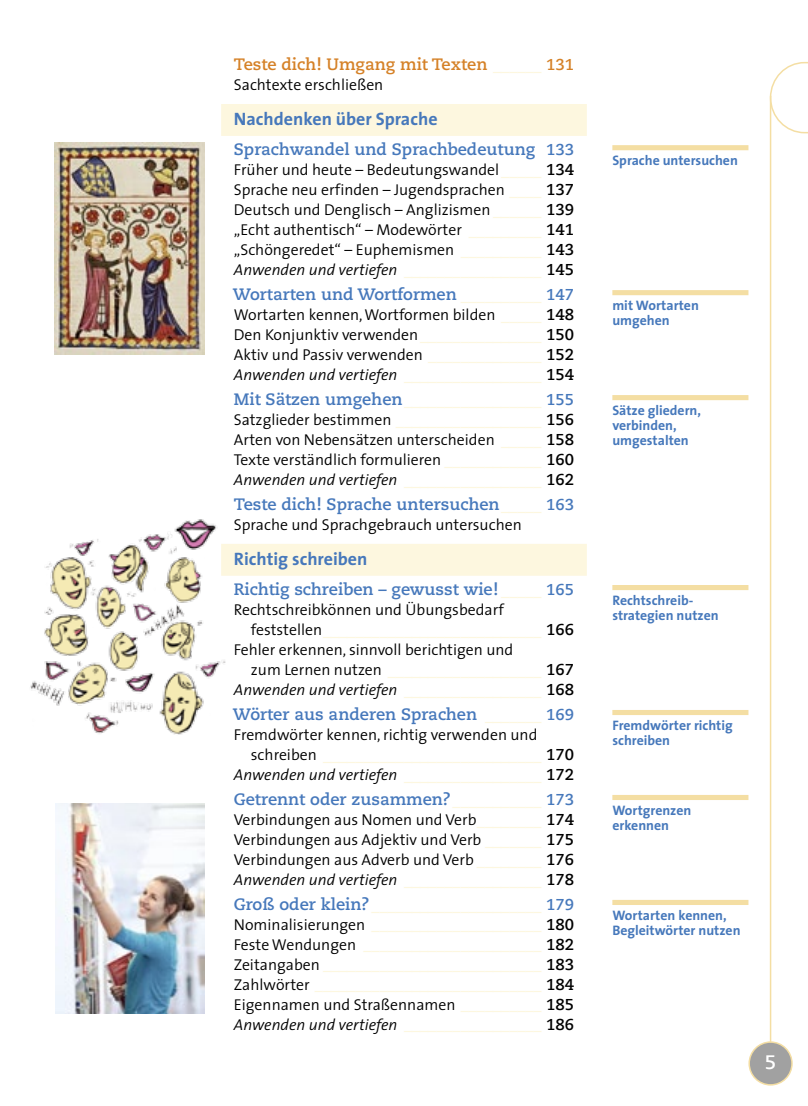
<style>
.page{position:relative;width:808px;height:1106px;background:#fff}
.page>*{position:absolute;margin:0;border:0;box-sizing:border-box;transform-origin:0 0}
.t1{font:700 19.5px "Caecilia LT Std";color:#fff}
._61_2_Inhalt_Stufe_1{font:18px "The Sans CV Bold";color:#4678bb}
._62_2_Inhalt_Stufe_2{font:700 16.5px "Caecilia LT Std";color:#4678bb}
._62_1_Inhalt_Stufe_2{font:700 16.5px "Caecilia LT Std";color:#d58127}
._63_Inhalt_Stufe_3{font:16.2px "The Sans CV";color:#fdf7df}
._62_2_Inhalt_Stufe_2-2{font:16.2px "The Sans CV";color:#fdf7df}
._63_Inhalt_Stufe_3-2{font:300 15.75px "The Sans CV Semi";color:#000}
._64_Inhalt_Stufe_4{font:italic 300 15.75px "The Sans CV Semi";color:#000}
.t2{font:13.8px/15px "The Sans CV Bold";color:#4678bb}
.s1{font-family:"The Sans CV";font-weight:400;font-size:16.2px;color:#fdf7df}
.s2{font-size:15.75px}
.s3{font-family:"Caecilia LT Std";font-weight:700}
.s4{font-family:"The Sans CV";font-weight:400;font-style:normal;font-size:16.2px;color:#fdf7df}
.s5{font-family:"Caecilia LT Std";font-weight:700;font-style:normal}
.s6{font-family:"Caecilia LT Std";font-weight:700;font-size:16.5px;color:#4678bb}
</style>
<div class="page">
<hr style="left:770px;top:96px;width:1px;height:951px;background:#f4dea3">
<svg style="left:769px;top:61px;width:39px;height:73px"></svg>
<div style="left:749px;top:1042px;width:43px;height:42px;background:#a1a1a1;border-radius:50%"></div>
<div style="left:748px;top:1041px;width:45px;height:44px;border:2px solid #f4dea3;border-radius:50%"></div>
<div style="left:221px;top:104px;width:366px;height:32px;background:#fdf7df"></div>
<div style="left:221px;top:544px;width:366px;height:32px;background:#fdf7df"></div>
<div style="left:612px;top:145px;width:136px;height:5px;background:#f4dea3"></div>
<div style="left:612px;top:290px;width:136px;height:5px;background:#f4dea3"></div>
<div style="left:612px;top:395px;width:136px;height:5px;background:#f4dea3"></div>
<div style="left:612px;top:585px;width:136px;height:5px;background:#f4dea3"></div>
<div style="left:612px;top:710px;width:136px;height:5px;background:#f4dea3"></div>
<div style="left:612px;top:795px;width:136px;height:5px;background:#f4dea3"></div>
<div style="left:612px;top:900px;width:136px;height:5px;background:#f4dea3"></div>
<img style="left:55px;top:143px;width:149px;height:211px">
<img style="left:30px;top:519px;width:195px;height:216px">
<img style="left:55px;top:804px;width:149px;height:209px">
<p class="_62_1_Inhalt_Stufe_2" style="left:234px;top:55px;width:342px">Teste dich! Umgang mit Texten <span class="s1">______</span> <span class="s2">131</span></p>
<p class="_63_Inhalt_Stufe_3-2" style="left:234px;top:72px;width:151px">Sachtexte erschließen</p>
<p class="_61_2_Inhalt_Stufe_1" style="left:234px;top:104px;width:205px">Nachdenken über Sprache</p>
<p class="_62_2_Inhalt_Stufe_2" style="left:234px;top:140px;width:342px">Sprachwandel und Sprachbedeutung <span class="s2">133</span></p>
<p class="_63_Inhalt_Stufe_3-2" style="left:234px;top:157px;width:342px">Früher und heute – Bedeutungswandel<span class="s1">_____</span> <span class="s3">134</span></p>
<p class="_63_Inhalt_Stufe_3-2" style="left:234px;top:177px;width:342px">Sprache neu erfinden – Jugendsprachen <span class="s1">____</span> <span class="s3">137</span></p>
<p class="_63_Inhalt_Stufe_3-2" style="left:234px;top:197px;width:342px">Deutsch und Denglisch – Anglizismen <span class="s1">______</span> <span class="s3">139</span></p>
<p class="_63_Inhalt_Stufe_3-2" style="left:234px;top:217px;width:342px">„Echt authentisch“ – Modewörter <span class="s1">_________</span> <span class="s3">141</span></p>
<p class="_63_Inhalt_Stufe_3-2" style="left:234px;top:237px;width:342px">„Schöngeredet“ – Euphemismen <span class="s1">__________</span> <span class="s3">143</span></p>
<p class="_64_Inhalt_Stufe_4" style="left:234px;top:257px;width:342px">Anwenden und vertiefen <span class="s4">_________________</span> <span class="s5">145</span></p>
<p class="_62_2_Inhalt_Stufe_2" style="left:233px;top:285px;width:343px">Wortarten und Wortformen <span class="s1">__________</span> <span class="s2">147</span></p>
<p class="_63_Inhalt_Stufe_3-2" style="left:234px;top:302px;width:342px">Wortarten kennen, Wortformen bilden <span class="s1">_____</span> <span class="s3">148</span></p>
<p class="_63_Inhalt_Stufe_3-2" style="left:234px;top:322px;width:342px">Den Konjunktiv verwenden<span class="s1">_______________</span> <span class="s3">150</span></p>
<p class="_63_Inhalt_Stufe_3-2" style="left:234px;top:342px;width:342px">Aktiv und Passiv verwenden <span class="s1">______________</span> <span class="s3">152</span></p>
<p class="_64_Inhalt_Stufe_4" style="left:234px;top:362px;width:342px">Anwenden und vertiefen <span class="s4">_________________</span> <span class="s5">154</span></p>
<p class="_62_2_Inhalt_Stufe_2-2" style="left:234px;top:385px;width:342px"><span class="s6">Mit Sätzen umgehen</span>_________________ <sub>155</sub></p>
<p class="_63_Inhalt_Stufe_3-2" style="left:234px;top:407px;width:342px">Satzglieder bestimmen <span class="s1">__________________</span> <span class="s3">156</span></p>
<p class="_63_Inhalt_Stufe_3-2" style="left:234px;top:427px;width:342px">Arten von Nebensätzen unterscheiden <span class="s1">_____</span> <span class="s3">158</span></p>
<p class="_63_Inhalt_Stufe_3-2" style="left:234px;top:447px;width:342px">Texte verständlich formulieren <span class="s1">____________</span> <span class="s3">160</span></p>
<p class="_64_Inhalt_Stufe_4" style="left:234px;top:467px;width:342px">Anwenden und vertiefen <span class="s4">_________________</span> <span class="s5">162</span></p>
<p class="_62_2_Inhalt_Stufe_2" style="left:234px;top:494px;width:342px">Teste dich! Sprache untersuchen<span class="s1">_____</span> <span class="s2">163</span></p>
<p class="_63_Inhalt_Stufe_3-2" style="left:234px;top:512px;width:289px">Sprache und Sprachgebrauch untersuchen</p>
<p class="_61_2_Inhalt_Stufe_1" style="left:234px;top:544px;width:135px">Richtig schreiben</p>
<p class="_62_2_Inhalt_Stufe_2" style="left:234px;top:579px;width:342px">Richtig schreiben – gewusst wie! <span class="s1">_____</span> <span class="s2">165</span></p>
<p class="_63_Inhalt_Stufe_3-2" style="left:234px;top:596px;width:272px">Rechtschreibkönnen und Übungsbedarf</p>
<p class="_63_Inhalt_Stufe_3" style="left:251px;top:614px;width:325px"><sub>feststellen</sub>___________________________ <sub>166</sub></p>
<p class="_63_Inhalt_Stufe_3-2" style="left:234px;top:636px;width:281px">Fehler erkennen, sinnvoll berichtigen und</p>
<p class="_63_Inhalt_Stufe_3" style="left:251px;top:654px;width:325px"><sub>zum</sub> <sub>Lernen</sub> <sub>nutzen</sub> ___________________ <sub>167</sub></p>
<p class="_64_Inhalt_Stufe_4" style="left:234px;top:676px;width:342px">Anwenden und vertiefen <span class="s4">_________________</span> <span class="s5">168</span></p>
<p class="_62_2_Inhalt_Stufe_2" style="left:233px;top:704px;width:343px">Wörter aus anderen Sprachen <span class="s1">_______</span> <span class="s2">169</span></p>
<p class="_63_Inhalt_Stufe_3-2" style="left:234px;top:721px;width:305px">Fremdwörter kennen, richtig verwenden und</p>
<p class="_63_Inhalt_Stufe_3" style="left:251px;top:739px;width:325px"><sub>schreiben</sub> ___________________________ <sub>170</sub></p>
<p class="_64_Inhalt_Stufe_4" style="left:234px;top:761px;width:342px">Anwenden und vertiefen <span class="s4">_________________</span> <span class="s5">172</span></p>
<p class="_62_2_Inhalt_Stufe_2" style="left:234px;top:789px;width:342px">Getrennt oder zusammen?<span class="s1">___________</span> <span class="s2">173</span></p>
<p class="_63_Inhalt_Stufe_3-2" style="left:234px;top:806px;width:342px">Verbindungen aus Nomen und Verb<span class="s1">________</span> <span class="s3">174</span></p>
<p class="_63_Inhalt_Stufe_3-2" style="left:234px;top:826px;width:342px">Verbindungen aus Adjektiv und Verb <span class="s1">_______</span> <span class="s3">175</span></p>
<p class="_63_Inhalt_Stufe_3-2" style="left:234px;top:846px;width:342px">Verbindungen aus Adverb und Verb <span class="s1">________</span> <span class="s3">176</span></p>
<p class="_64_Inhalt_Stufe_4" style="left:234px;top:866px;width:342px">Anwenden und vertiefen <span class="s4">_________________</span> <span class="s5">178</span></p>
<p class="_62_2_Inhalt_Stufe_2-2" style="left:234px;top:889px;width:342px"><span class="s6">Groß oder klein?</span> _____________________ <sub>179</sub></p>
<p class="_63_Inhalt_Stufe_3" style="left:234px;top:909px;width:342px"><sub>Nominalisierungen</sub> _____________________ <sub>180</sub></p>
<p class="_63_Inhalt_Stufe_3" style="left:234px;top:929px;width:342px"><sub>Feste</sub> <sub>Wendungen</sub> ______________________ <sub>182</sub></p>
<p class="_63_Inhalt_Stufe_3" style="left:234px;top:949px;width:342px"><sub>Zeitangaben</sub> ___________________________ <sub>183</sub></p>
<p class="_63_Inhalt_Stufe_3" style="left:234px;top:969px;width:342px"><sub>Zahlwörter</sub> ____________________________ <sub>184</sub></p>
<p class="_63_Inhalt_Stufe_3-2" style="left:234px;top:991px;width:342px">Eigennamen und Straßennamen <span class="s1">__________</span> <span class="s3">185</span></p>
<p class="_64_Inhalt_Stufe_4" style="left:234px;top:1011px;width:342px">Anwenden und vertiefen <span class="s4">_________________</span> <span class="s5">186</span></p>
<p class="t2" style="left:612px;top:153px;width:127px">Sprache untersuchen</p>
<p class="t2" style="left:612px;top:298px;width:88px">mit Wortarten umgehen</p>
<p class="t2" style="left:612px;top:402px;width:90px">Sätze gliedern, verbinden, umgestalten</p>
<p class="t2" style="left:612px;top:592px;width:108px">Rechtschreib&shy;strategien nutzen</p>
<p class="t2" style="left:612px;top:717px;width:122px">Fremdwörter richtig schreiben</p>
<p class="t2" style="left:612px;top:802px;width:81px">Wortgrenzen erkennen</p>
<p class="t2" style="left:612px;top:907px;width:130px">Wortarten kennen,<br>Begleitwörter nutzen</p>
<p class="t1" style="left:765px;top:1050px;width:13px">5</p>
</div>
